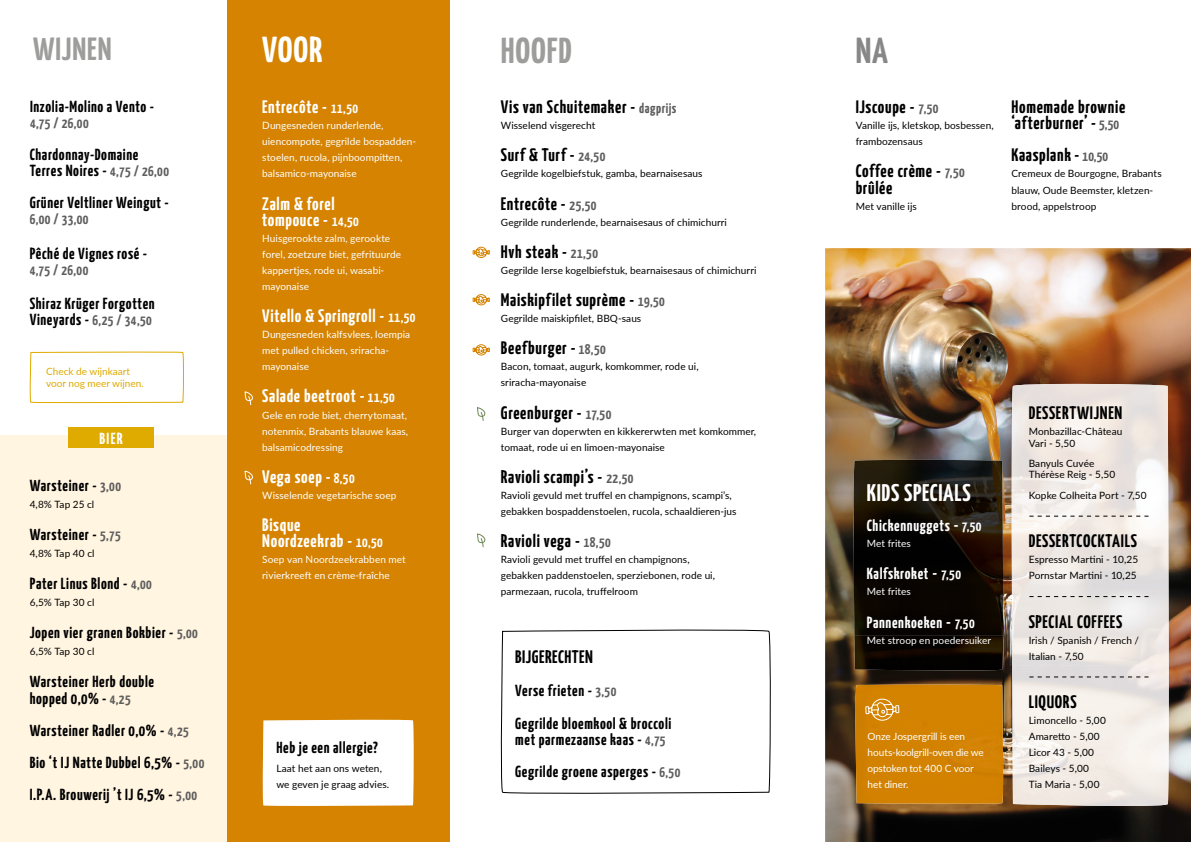
<style>
.page{position:relative;width:1191px;height:842px;background:#fff}
.page>*{position:absolute;margin:0;border:0;box-sizing:border-box;transform-origin:0 0}
.t1{font:700 36.2px "Yanone Kaffeesatz";letter-spacing:.025em;color:#9d9d9c}
.t2{font:700 36.2px "Yanone Kaffeesatz";color:#fff}
.t3{font:700 36.2px "Yanone Kaffeesatz";color:#878787}
.t4{font:700 32.1px "Yanone Kaffeesatz";letter-spacing:.025em;color:#9d9d9c}
.t5{font:700 24.1px "Yanone Kaffeesatz";letter-spacing:.03em;color:#fff}
.t6{font:700 18.1px/16.1px "Yanone Kaffeesatz";letter-spacing:.04em;color:#000}
.t7{font:700 18.1px/16.1px "Yanone Kaffeesatz";letter-spacing:.04em;color:#fff}
.t8{font:700 16.1px/32.1px "Yanone Kaffeesatz";letter-spacing:.04em;color:#000}
.t9{font:700 16.1px "Yanone Kaffeesatz";letter-spacing:.04em;color:#fff}
.t10{font:700 14.1px "Yanone Kaffeesatz";letter-spacing:.035em;color:#5f5e5e}
.t11{font:10px/16.1px "Lato";letter-spacing:.005em;color:#000}
.t12{font:10px/16.1px "Lato";letter-spacing:.005em;color:#fff}
.t13{font:10px/12.1px "Lato";color:#dfab00}
.s1{font-size:14.1px;color:#5f5e5e}
.s2{font-size:14.1px}
.s3{font-size:18.1px}
</style>
<div class="page">
<div style="left:227px;top:0;width:222px;height:842px;background:#d58300"></div>
<div style="left:262px;top:719px;width:152px;height:87px;background:#fff"></div>
<svg style="left:244px;top:470px;width:9px;height:15px"></svg>
<svg style="left:477px;top:533px;width:9px;height:15px"></svg>
<svg style="left:244px;top:391px;width:9px;height:15px"></svg>
<svg style="left:477px;top:407px;width:9px;height:14px"></svg>
<svg style="left:500px;top:629px;width:271px;height:165px"></svg>
<svg style="left:472px;top:344px;width:18px;height:12px"></svg>
<svg style="left:472px;top:294px;width:18px;height:12px"></svg>
<svg style="left:472px;top:247px;width:18px;height:11px"></svg>
<img style="left:825px;top:248px;width:366px;height:594px">
<img style="left:852px;top:460px;width:151px;height:176px">
<img style="left:854px;top:635px;width:149px;height:35px">
<div style="left:854px;top:685px;width:150px;height:119px;background:#d38200"></div>
<img style="left:1011px;top:384px;width:157px;height:422px">
<svg style="left:1029px;top:516px;width:119px;height:1px"></svg>
<svg style="left:1029px;top:596px;width:119px;height:1px"></svg>
<svg style="left:1029px;top:676px;width:119px;height:1px"></svg>
<svg style="left:865px;top:667px;width:34px;height:85px;background:#b07314"></svg>
<svg style="left:29px;top:351px;width:155px;height:53px"></svg>
<div style="left:0;top:436px;width:227px;height:406px;background:#fff5e1"></div>
<div style="left:69px;top:427px;width:85px;height:21px;background:#dfab00"></div>
<h2 class="t4" style="left:33px;top:26px;width:80px">WIJNEN</h2>
<h3 class="t8" style="left:30px;top:90px;width:126px">Inzolia-Molino a Vento -</h3>
<h3 class="t10" style="left:30px;top:113px;width:60px">4,75 / 26,00</h3>
<h3 class="t8" style="left:30px;top:146px;width:141px;line-height:16.1px">Chardonnay-Domaine<br>Terres Noires - <span class="s1">4,75 / 26,00</span></h3>
<h3 class="t8" style="left:30px;top:185px;width:141px">Grüner Veltliner Weingut -</h3>
<h3 class="t10" style="left:30px;top:209px;width:60px">6,00 / 33,00</h3>
<h3 class="t8" style="left:30px;top:236px;width:119px">Pêché de Vignes rosé -</h3>
<h3 class="t10" style="left:30px;top:260px;width:60px">4,75 / 26,00</h3>
<h3 class="t8" style="left:30px;top:294px;width:126px;line-height:16.1px">Shiraz Krüger Forgotten<br>Vineyards - <span class="s1">6,25 / 34,50</span></h3>
<p class="t13" style="left:46px;top:365px;width:99px">Check de wijnkaart voor nog meer wijnen.</p>
<h3 class="t9" style="left:100px;top:427px;width:25px">BIER</h3>
<h3 class="t8" style="left:30px;top:469px;width:93px">Warsteiner - <span class="s1">3,00</span></h3>
<p class="t11" style="left:30px;top:496px;width:66px">4,8% Tap 25 cl</p>
<h3 class="t8" style="left:30px;top:518px;width:92px">Warsteiner - <span class="s1">5,75</span></h3>
<p class="t11" style="left:30px;top:545px;width:66px">4,8% Tap 40 cl</p>
<h3 class="t8" style="left:30px;top:567px;width:124px">Pater Linus Blond - <span class="s1">4,00</span></h3>
<p class="t11" style="left:30px;top:594px;width:66px">6,5% Tap 30 cl</p>
<h3 class="t8" style="left:30px;top:616px;width:170px">Jopen vier granen Bokbier - <span class="s1">5,00</span></h3>
<p class="t11" style="left:30px;top:643px;width:66px">6,5% Tap 30 cl</p>
<h3 class="t8" style="left:30px;top:673px;width:126px;line-height:16.1px">Warsteiner Herb double hopped 0,0% - <span class="s1">4,25</span></h3>
<h3 class="t8" style="left:30px;top:713px;width:176px">Warsteiner Radler 0,0% - <span class="s1">4,25<br></span>Bio ‘t IJ Natte Dubbel 6,5% - <span class="s1">5,00<br></span>I.P.A. Brouwerij ’t IJ 6,5% - <span class="s1">5,00</span></h3>
<h1 class="t2" style="left:262px;top:23px;width:62px">VOOR</h1>
<h1 class="t1" style="left:501px;top:25px;width:72px">HOOFD</h1>
<h3 class="t7" style="left:262px;top:98px;width:97px">Entrecôte - <span class="s2">11,50</span></h3>
<p class="t12" style="left:262px;top:117px;width:155px">Dungesneden runderlende, uiencompote, gegrilde bospadden&shy;stoelen, rucola, pijnboompitten, balsamico-mayonaise</p>
<h3 class="t7" style="left:262px;top:194px;width:98px">Zalm &amp; forel tompouce - <span class="s2">14,50</span></h3>
<p class="t12" style="left:262px;top:230px;width:140px">Huisgerookte zalm, gerookte forel, zoetzure biet, gefrituurde kappertjes, rode ui, wasabi&shy;mayonaise</p>
<h3 class="t7" style="left:262px;top:307px;width:155px">Vitello &amp; Springroll - <span class="s2">11,50</span></h3>
<p class="t12" style="left:262px;top:326px;width:149px">Dungesneden kalfsvlees, loempia met pulled chicken, sriracha&shy;mayonaise</p>
<h3 class="t7" style="left:262px;top:387px;width:134px">Salade beetroot - <span class="s2">11,50</span></h3>
<p class="t12" style="left:262px;top:406px;width:147px;text-align:justify">Gele en rode biet, cherrytomaat, notenmix, Brabants blauwe kaas, balsamicodressing</p>
<h3 class="t7" style="left:262px;top:467px;width:94px">Vega soep - <span class="s2">8,50</span></h3>
<p class="t12" style="left:262px;top:487px;width:136px">Wisselende vegetarische soep</p>
<h3 class="t7" style="left:262px;top:515px;width:122px">Bisque<br>Noordzeekrab - <span class="s2">10,50</span></h3>
<p class="t12" style="left:262px;top:551px;width:145px">Soep van Noordzeekrabben met rivierkreeft en crème-fraîche</p>
<h3 class="t6" style="left:501px;top:98px;width:177px">Vis van Schuitemaker - <span class="s1">dagprijs</span></h3>
<p class="t11" style="left:501px;top:117px;width:96px">Wisselend visgerecht</p>
<h3 class="t6" style="left:501px;top:146px;width:106px">Surf &amp; Turf - <span class="s1">24,50</span></h3>
<p class="t11" style="left:501px;top:165px;width:203px">Gegrilde kogelbiefstuk, gamba, bearnaisesaus</p>
<h3 class="t6" style="left:501px;top:194px;width:97px">Entrecôte - <span class="s1">25,50</span></h3>
<p class="t11" style="left:501px;top:214px;width:228px">Gegrilde runderlende, bearnaisesaus of chimichurri</p>
<h3 class="t6" style="left:501px;top:242px;width:99px">Hvh steak - <span class="s1">21,50</span></h3>
<p class="t11" style="left:501px;top:262px;width:257px">Gegrilde Ierse kogelbiefstuk, bearnaisesaus of chimichurri</p>
<h3 class="t6" style="left:501px;top:290px;width:166px">Maiskipfilet suprème - <span class="s1">19,50</span></h3>
<p class="t11" style="left:501px;top:310px;width:142px">Gegrilde maiskipfilet, BBQ-saus</p>
<h3 class="t6" style="left:501px;top:339px;width:106px">Beefburger - <span class="s1">18,50</span></h3>
<p class="t11" style="left:501px;top:358px;width:199px">Bacon, tomaat, augurk, komkommer, rode ui, sriracha-mayonaise</p>
<h3 class="t6" style="left:501px;top:403px;width:112px">Greenburger - <span class="s1">17,50</span></h3>
<p class="t11" style="left:501px;top:422px;width:257px">Burger van doperwten en kikkererwten met komkommer, tomaat, rode ui en limoen-mayonaise</p>
<h3 class="t6" style="left:501px;top:467px;width:134px">Ravioli scampi’s - <span class="s1">22,50</span></h3>
<p class="t11" style="left:501px;top:487px;width:237px">Ravioli gevuld met truffel en champignons, scampi’s, gebakken bospaddenstoelen, rucola, schaaldieren-jus</p>
<h3 class="t6" style="left:501px;top:532px;width:111px">Ravioli vega - <span class="s1">18,50</span></h3>
<p class="t11" style="left:501px;top:551px;width:216px">Ravioli gevuld met truffel en champignons, gebakken paddenstoelen, sperziebonen, rode ui, parmezaan, rucola, truffelroom</p>
<h3 class="t8" style="left:276px;top:730px;width:103px">Heb je een allergie?</h3>
<p class="t11" style="left:276px;top:760px;width:114px">Laat het aan ons weten, we geven je graag advies.</p>
<h3 class="t6" style="left:515px;top:647px;width:79px">BIJGERECHTEN</h3>
<h3 class="t8" style="left:515px;top:674px;width:158px">Verse frieten - <span class="s1">3,50<br></span>Gegrilde bloemkool &amp; broccoli</h3>
<h3 class="t8" style="left:515px;top:722px;width:166px">met parmezaanse kaas - <span class="s1">4,75<br></span>Gegrilde groene asperges - <span class="s1">6,50</span></h3>
<h1 class="t3" style="left:855px;top:25px;width:34px">NA</h1>
<h3 class="t6" style="left:855px;top:98px;width:84px">IJscoupe - <span class="s1">7,50</span></h3>
<p class="t11" style="left:855px;top:117px;width:139px">Vanille ijs, kletskop, bosbessen, frambozensaus</p>
<h3 class="t6" style="left:855px;top:162px;width:110px">Coffee crème - <span class="s1">7,50 </span>brûlée</h3>
<p class="t11" style="left:855px;top:197px;width:63px">Met vanille ijs</p>
<h3 class="t6" style="left:1011px;top:98px;width:115px">Homemade brownie ‘afterburner’ - <span class="s1">5,50</span></h3>
<h3 class="t6" style="left:1011px;top:146px;width:98px">Kaasplank - <span class="s1">10,50</span></h3>
<p class="t11" style="left:1011px;top:165px;width:152px">Cremeux de Bourgogne, Brabants blauw, Oude Beemster, kletzen&shy;brood, appelstroop</p>
<h3 class="t5" style="left:866px;top:475px;width:106px">KIDS SPECIALS</h3>
<h3 class="t9" style="left:866px;top:514px;width:116px">Chickennuggets <span class="s3">-</span> <span class="s2">7,50</span></h3>
<p class="t12" style="left:866px;top:535px;width:46px">Met frites</p>
<h3 class="t9" style="left:866px;top:562px;width:96px">Kalfskroket <span class="s3">-</span> <span class="s2">7,50</span></h3>
<p class="t12" style="left:866px;top:583px;width:46px">Met frites</p>
<h3 class="t9" style="left:866px;top:610px;width:109px">Pannenkoeken <span class="s3">-</span> <span class="s2">7,50</span></h3>
<p class="t12" style="left:866px;top:631px;width:126px">Met stroop en poedersuiker</p>
<p class="t12" style="left:867px;top:728px;width:118px">Onze Jospergrill is een houts-koolgrill-oven die we opstoken tot 400 C voor het diner.</p>
<h3 class="t6" style="left:1028px;top:403px;width:95px">DESSERTWIJNEN</h3>
<p class="t11" style="left:1028px;top:424px;width:95px;line-height:12.1px">Monbazillac-Château<br>Vari - 5,50</p>
<p class="t11" style="left:1028px;top:457px;width:88px;line-height:11px">Banyuls Cuvée<br>Thérèse Reig - 5,50</p>
<p class="t11" style="left:1028px;top:487px;width:119px">Kopke Colheita Port - 7,50</p>
<h3 class="t6" style="left:1028px;top:532px;width:110px">DESSERTCOCKTAILS</h3>
<p class="t11" style="left:1028px;top:551px;width:111px">Espresso Martini - 10,25<br>Pornstar Martini - 10,25</p>
<h3 class="t6" style="left:1028px;top:612px;width:95px">SPECIAL COFFEES</h3>
<p class="t11" style="left:1028px;top:631px;width:112px">Irish / Spanish / French /<br>Italian - 7,50</p>
<h3 class="t6" style="left:1028px;top:692px;width:49px">LIQUORS</h3>
<p class="t11" style="left:1028px;top:712px;width:79px">Limoncello - 5,00<br>Amaretto - 5,00<br>Licor 43 - 5,00<br>Baileys - 5,00<br>Tia Maria - 5,00</p>
</div>
